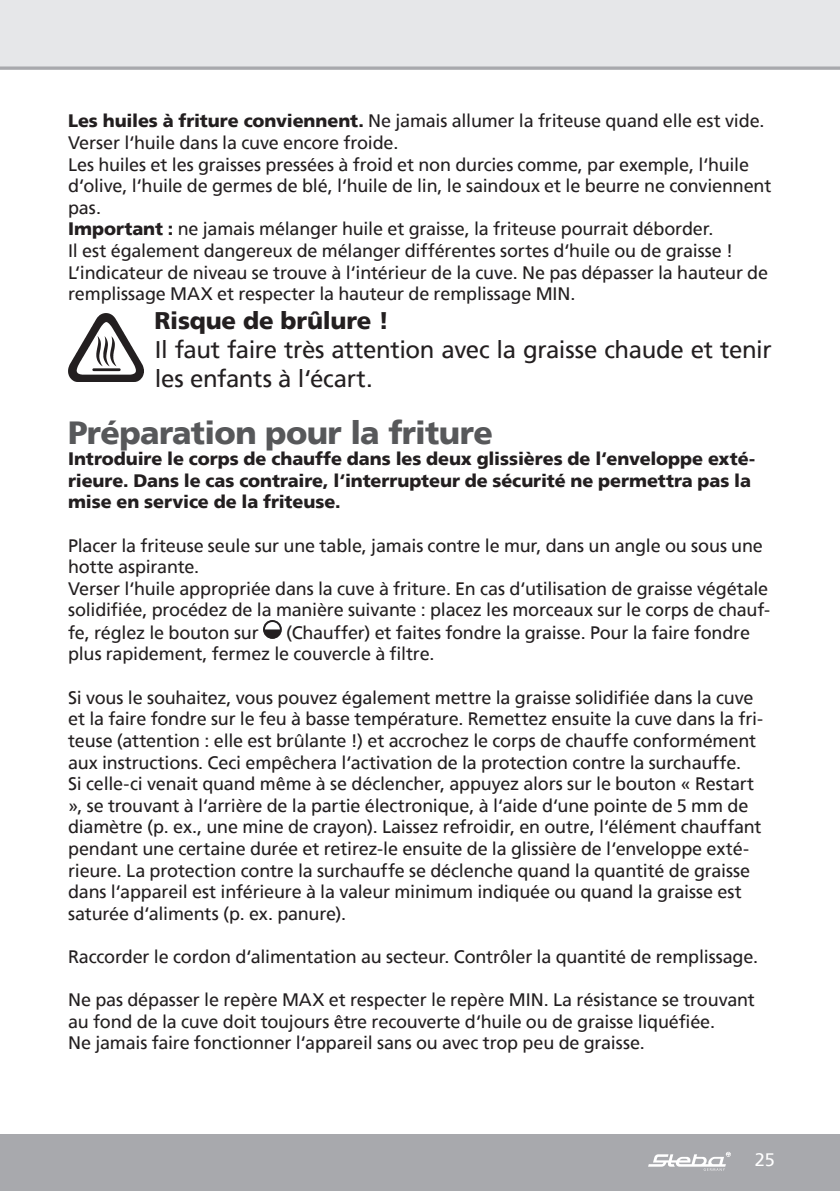
<style>
.page{position:relative;width:840px;height:1191px;background:#fff}
.page>*{position:absolute;margin:0;border:0;box-sizing:border-box;transform-origin:0 0}
.t1{font:900 32px "Frutiger";letter-spacing:-.02em;color:#57585a}
.t2{font:24px/28.8px "Frutiger";letter-spacing:-.015em;color:#231f20}
.t3{font:900 24px "Frutiger";letter-spacing:-.005em;color:#231f20}
.t4{font:18px/21.6px "Frutiger";letter-spacing:-.01em;color:#231f20}
.t5{font:900 18px/21.6px "Frutiger";letter-spacing:-.005em;color:#231f20}
.t6{font:18px "Frutiger";color:#fff}
.s1{font-weight:900}
</style>
<div class="page">
<div style="left:0;top:0;width:839px;height:68px;background:#e6e7e9"></div>
<div style="left:0;top:1134px;width:839px;height:57px;background:#a8a9ad"></div>
<svg style="left:648px;top:1151px;width:82px;height:19px"></svg>
<svg style="left:0;top:66px;width:839px;height:4px;background:#b3b4b8"></svg>
<img style="left:68px;top:313px;width:75px;height:69px">
<div style="left:263px;top:620px;width:19px;height:19px;border:2px solid #231f20;border-radius:50%"></div>
<svg style="left:263px;top:628px;width:18px;height:11px"></svg>
<p class="t4" style="left:68px;top:110px;width:704px"><span class="s1">Les huiles à friture conviennent.</span> Ne jamais allumer la friteuse quand elle est vide.<br>Verser l‘huile dans la cuve encore froide.<br>Les huiles et les graisses pressées à froid et non durcies comme, par exemple, l‘huile d‘olive, l‘huile de germes de blé, l‘huile de lin, le saindoux et le beurre ne conviennent pas.<br><span class="s1">Important :</span> ne jamais mélanger huile et graisse, la friteuse pourrait déborder.<br>Il est également dangereux de mélanger différentes sortes d‘huile ou de graisse !<br>L‘indicateur de niveau se trouve à l‘intérieur de la cuve. Ne pas dépasser la hauteur de remplissage MAX et respecter la hauteur de remplissage MIN.</p>
<h2 class="t3" style="left:154px;top:306px;width:236px">Risque de brûlure !</h2>
<h2 class="t2" style="left:155px;top:335px;width:618px">Il faut faire très attention avec la graisse chaude et tenir les enfants à l‘écart.</h2>
<h1 class="t1" style="left:68px;top:413px;width:426px">Préparation pour la friture</h1>
<p class="t5" style="left:68px;top:448px;width:688px">Introduire le corps de chauffe dans les deux glissières de l‘enveloppe exté&shy;rieure. Dans le cas contraire, l‘interrupteur de sécurité ne permettra pas la mise en service de la friteuse.</p>
<p class="t4" style="left:68px;top:534px;width:703px">Placer la friteuse seule sur une table, jamais contre le mur, dans un angle ou sous une hotte aspirante.<br>Verser l‘huile appropriée dans la cuve à friture. En cas d‘utilisation de graisse végétale solidifiée, procédez de la manière suivante : placez les morceaux sur le corps de chauf&shy;fe, réglez le bouton sur</p>
<p class="t4" style="left:68px;top:621px;width:683px;text-indent:218px">(Chauffer) et faites fondre la graisse. Pour la faire fondre plus rapidement, fermez le couvercle à filtre.</p>
<p class="t4" style="left:68px;top:686px;width:696px">Si vous le souhaitez, vous pouvez également mettre la graisse solidifiée dans la cuve et la faire fondre sur le feu à basse température. Remettez ensuite la cuve dans la fri&shy;teuse (attention : elle est brûlante !) et accrochez le corps de chauffe conformément aux instructions. Ceci empêchera l‘activation de la protection contre la surchauffe.<br>Si celle-ci venait quand même à se déclencher, appuyez alors sur le bouton « Restart », se trouvant à l‘arrière de la partie électronique, à l‘aide d‘une pointe de 5 mm de diamètre (p. ex., une mine de crayon). Laissez refroidir, en outre, l‘élément chauffant pendant une certaine durée et retirez-le ensuite de la glissière de l‘enveloppe exté&shy;rieure. La protection contre la surchauffe se déclenche quand la quantité de graisse dans l‘appareil est inférieure à la valeur minimum indiquée ou quand la graisse est saturée d‘aliments (p. ex. panure).</p>
<p class="t4" style="left:68px;top:945px;width:691px">Raccorder le cordon d‘alimentation au secteur. Contrôler la quantité de remplissage.</p>
<p class="t4" style="left:68px;top:989px;width:688px">Ne pas dépasser le repère MAX et respecter le repère MIN. La résistance se trouvant au fond de la cuve doit toujours être recouverte d‘huile ou de graisse liquéfiée.<br>Ne jamais faire fonctionner l‘appareil sans ou avec trop peu de graisse.</p>
<p class="t6" style="left:754px;top:1149px;width:22px">25</p>
</div>
